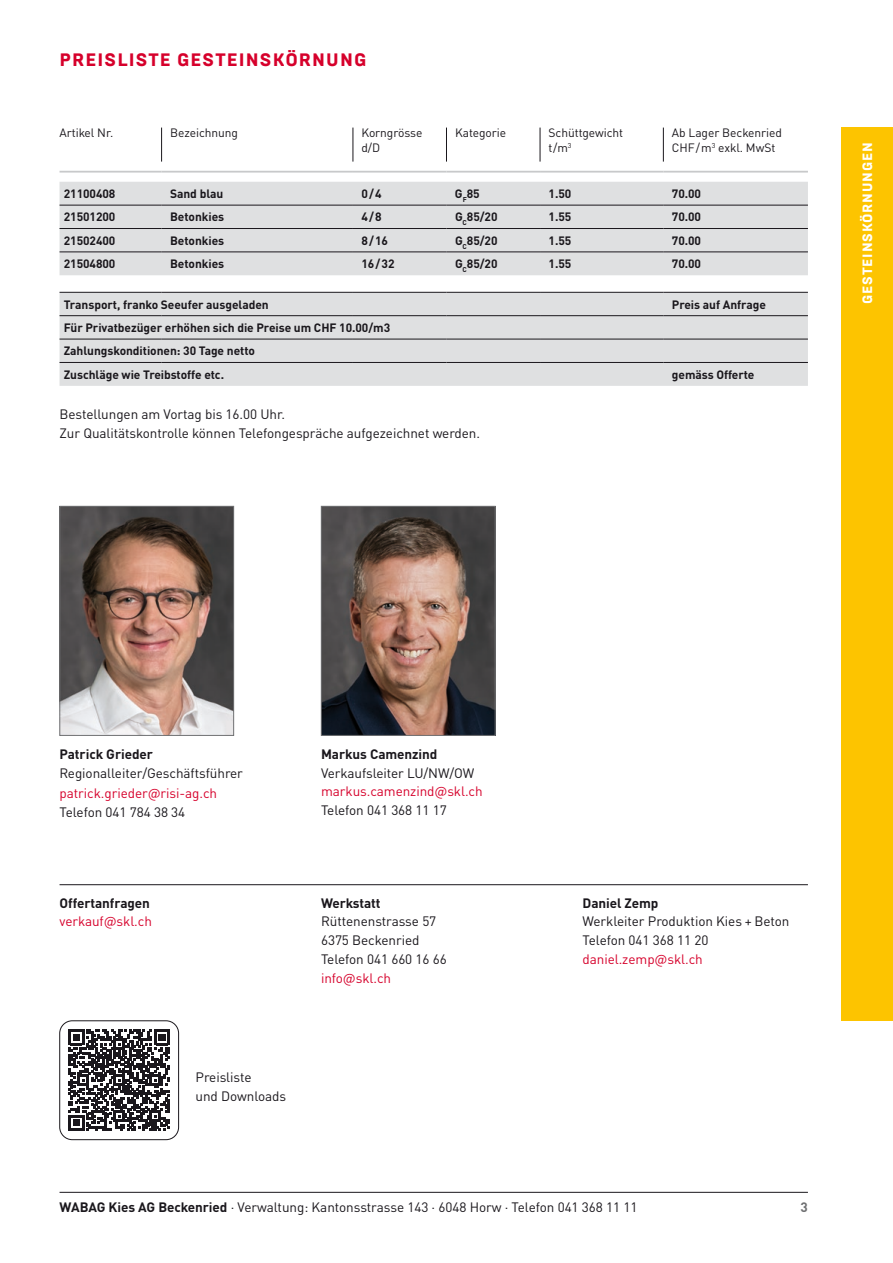
<style>
.page{position:relative;width:893px;height:1263px;background:#fff}
.page>*{position:absolute;margin:0;border:0;box-sizing:border-box;transform-origin:0 0}
.t1{font:800 18px "Brutal Type";letter-spacing:.06em;color:#d6002b}
.t2{font:13.5px/18.8px "DIN Pro";letter-spacing:-.005em;color:#1a171c}
.t3{font:13.5px "DIN Pro";letter-spacing:-.005em;color:#d6002b}
.t4{font:700 13.5px "DIN Pro";letter-spacing:-.005em;color:#1a171c}
.t5{font:800 13.5px "Brutal Type";letter-spacing:.06em;color:#fff}
.t6{font:700 13.5px "DIN Pro";color:#707173}
.t7{font:700 12px/23.4px "DIN Pro";letter-spacing:-.005em;color:#1a171c}
.t8{font:12px/15px "DIN Pro";letter-spacing:-.005em;color:#1a171c}
.s1{font-weight:700}
</style>
<div class="page">
<hr style="left:60px;top:1192px;width:748px;height:1px;background:#1a171c">
<div style="left:842px;top:128px;width:51px;height:892px;background:#fdc400"></div>
<svg style="left:60px;top:182px;width:748px;height:204px;background:#dfe0e1"></svg>
<hr style="left:60px;top:171px;width:102px;height:2px;background:#c8c9ca">
<hr style="left:162px;top:171px;width:191px;height:2px;background:#c8c9ca">
<hr style="left:353px;top:171px;width:93px;height:2px;background:#c8c9ca">
<hr style="left:446px;top:171px;width:94px;height:2px;background:#c8c9ca">
<hr style="left:540px;top:171px;width:123px;height:2px;background:#c8c9ca">
<hr style="left:663px;top:171px;width:145px;height:2px;background:#c8c9ca">
<hr style="left:60px;top:205px;width:102px;height:1px;background:#1a171c">
<hr style="left:162px;top:205px;width:191px;height:1px;background:#1a171c">
<hr style="left:353px;top:205px;width:93px;height:1px;background:#1a171c">
<hr style="left:446px;top:205px;width:94px;height:1px;background:#1a171c">
<hr style="left:540px;top:205px;width:123px;height:1px;background:#1a171c">
<hr style="left:663px;top:205px;width:145px;height:1px;background:#1a171c">
<hr style="left:60px;top:228px;width:102px;height:1px;background:#1a171c">
<hr style="left:162px;top:228px;width:191px;height:1px;background:#1a171c">
<hr style="left:353px;top:228px;width:93px;height:1px;background:#1a171c">
<hr style="left:446px;top:228px;width:94px;height:1px;background:#1a171c">
<hr style="left:540px;top:228px;width:123px;height:1px;background:#1a171c">
<hr style="left:663px;top:228px;width:145px;height:1px;background:#1a171c">
<hr style="left:60px;top:252px;width:102px;height:1px;background:#1a171c">
<hr style="left:162px;top:252px;width:191px;height:1px;background:#1a171c">
<hr style="left:353px;top:252px;width:93px;height:1px;background:#1a171c">
<hr style="left:446px;top:252px;width:94px;height:1px;background:#1a171c">
<hr style="left:540px;top:252px;width:123px;height:1px;background:#1a171c">
<hr style="left:663px;top:252px;width:145px;height:1px;background:#1a171c">
<hr style="left:60px;top:292px;width:102px;height:1px;background:#1a171c">
<hr style="left:162px;top:292px;width:191px;height:1px;background:#1a171c">
<hr style="left:353px;top:292px;width:93px;height:1px;background:#1a171c">
<hr style="left:446px;top:292px;width:94px;height:1px;background:#1a171c">
<hr style="left:540px;top:292px;width:123px;height:1px;background:#1a171c">
<hr style="left:663px;top:292px;width:145px;height:1px;background:#1a171c">
<hr style="left:60px;top:315px;width:102px;height:1px;background:#1a171c">
<hr style="left:162px;top:315px;width:191px;height:1px;background:#1a171c">
<hr style="left:353px;top:315px;width:93px;height:1px;background:#1a171c">
<hr style="left:446px;top:315px;width:94px;height:1px;background:#1a171c">
<hr style="left:540px;top:315px;width:123px;height:1px;background:#1a171c">
<hr style="left:663px;top:315px;width:145px;height:1px;background:#1a171c">
<hr style="left:60px;top:339px;width:102px;height:1px;background:#1a171c">
<hr style="left:162px;top:339px;width:191px;height:1px;background:#1a171c">
<hr style="left:353px;top:339px;width:93px;height:1px;background:#1a171c">
<hr style="left:446px;top:339px;width:94px;height:1px;background:#1a171c">
<hr style="left:540px;top:339px;width:123px;height:1px;background:#1a171c">
<hr style="left:663px;top:339px;width:145px;height:1px;background:#1a171c">
<hr style="left:60px;top:362px;width:102px;height:1px;background:#1a171c">
<hr style="left:162px;top:362px;width:191px;height:1px;background:#1a171c">
<hr style="left:353px;top:362px;width:93px;height:1px;background:#1a171c">
<hr style="left:446px;top:362px;width:94px;height:1px;background:#1a171c">
<hr style="left:540px;top:362px;width:123px;height:1px;background:#1a171c">
<hr style="left:663px;top:362px;width:145px;height:1px;background:#1a171c">
<hr style="left:161px;top:128px;width:1px;height:34px;background:#1a171c">
<hr style="left:353px;top:128px;width:1px;height:34px;background:#1a171c">
<hr style="left:446px;top:128px;width:1px;height:34px;background:#1a171c">
<hr style="left:540px;top:128px;width:1px;height:34px;background:#1a171c">
<hr style="left:663px;top:128px;width:1px;height:34px;background:#1a171c">
<img style="left:62px;top:508px;width:170px;height:226px">
<div style="left:60px;top:506px;width:174px;height:230px;border:1px solid #707173"></div>
<hr style="left:60px;top:884px;width:748px;height:1px;background:#1a171c">
<svg style="left:69px;top:1029px;width:101px;height:102px"></svg>
<div style="left:60px;top:1020px;width:119px;height:120px;border:1px solid #1a171c;border-radius:13px"></div>
<img style="left:323px;top:508px;width:170px;height:226px">
<div style="left:321px;top:506px;width:174px;height:230px;border:1px solid #707173"></div>
<h1 class="t1" style="left:60px;top:48px;width:308px">PREISLISTE GESTEINSKÖRNUNG</h1>
<p class="t8" style="left:60px;top:124px;width:55px">Artikel Nr.</p>
<p class="t8" style="left:170px;top:124px;width:70px">Bezeichnung</p>
<p class="t8" style="left:361px;top:124px;width:63px">Korngrösse d/D</p>
<p class="t8" style="left:455px;top:124px;width:53px">Kategorie</p>
<p class="t8" style="left:549px;top:124px;width:76px">Schüttgewicht t/m<sup>3</sup></p>
<p class="t8" style="left:672px;top:124px;width:112px">Ab Lager Beckenried<br>CHF/m<sup>3</sup> exkl. MwSt</p>
<p class="t7" style="left:64px;top:180px;width:53px">21100408</p>
<p class="t7" style="left:170px;top:180px;width:55px">Sand blau</p>
<p class="t7" style="left:361px;top:180px;width:22px">0/4</p>
<p class="t7" style="left:455px;top:180px;width:26px">G<sub>F</sub>85</p>
<p class="t7" style="left:549px;top:180px;width:24px">1.50</p>
<p class="t7" style="left:672px;top:180px;width:31px">70.00</p>
<p class="t7" style="left:64px;top:204px;width:53px">21501200</p>
<p class="t7" style="left:170px;top:204px;width:56px">Betonkies</p>
<p class="t7" style="left:361px;top:204px;width:22px">4/8</p>
<p class="t7" style="left:455px;top:204px;width:44px">G<sub>C</sub>85/20</p>
<p class="t7" style="left:549px;top:204px;width:24px">1.55</p>
<p class="t7" style="left:672px;top:204px;width:31px">70.00</p>
<p class="t7" style="left:64px;top:227px;width:53px">21502400</p>
<p class="t7" style="left:170px;top:227px;width:56px">Betonkies</p>
<p class="t7" style="left:361px;top:227px;width:28px">8/16</p>
<p class="t7" style="left:455px;top:227px;width:44px">G<sub>C</sub>85/20</p>
<p class="t7" style="left:549px;top:227px;width:24px">1.55</p>
<p class="t7" style="left:672px;top:227px;width:31px">70.00</p>
<p class="t7" style="left:64px;top:251px;width:53px">21504800</p>
<p class="t7" style="left:170px;top:251px;width:56px">Betonkies</p>
<p class="t7" style="left:361px;top:251px;width:35px">16/32</p>
<p class="t7" style="left:455px;top:251px;width:44px">G<sub>C</sub>85/20</p>
<p class="t7" style="left:549px;top:251px;width:24px">1.55</p>
<p class="t7" style="left:672px;top:251px;width:31px">70.00</p>
<p class="t7" style="left:64px;top:291px;width:206px">Transport, franko Seeufer ausgeladen</p>
<p class="t7" style="left:672px;top:291px;width:96px">Preis auf Anfrage</p>
<p class="t7" style="left:64px;top:314px;width:328px">Für Privatbezüger erhöhen sich die Preise um CHF 10.00/m3<br>Zahlungskonditionen: 30 Tage netto<br>Zuschläge wie Treibstoffe etc.</p>
<p class="t7" style="left:672px;top:361px;width:84px">gemäss Offerte</p>
<p class="t2" style="left:60px;top:403px;width:422px;line-height:19.5px">Bestellungen am Vortag bis 16.00 Uhr.<br>Zur Qualitätskontrolle können Telefongespräche aufgezeichnet werden.</p>
<p class="t5" style="left:859px;top:304px;width:163px;rotate:-90deg">GESTEINSKÖRNUNGEN</p>
<p class="t4" style="left:60px;top:743px;width:95px">Patrick Grieder</p>
<p class="t2" style="left:60px;top:763px;width:185px">Regionalleiter/Geschäftsführer</p>
<p class="t3" style="left:60px;top:782px;width:159px">patrick.grieder@risi-ag.ch</p>
<p class="t2" style="left:60px;top:802px;width:127px">Telefon 041 784 38 34</p>
<p class="t4" style="left:60px;top:891px;width:92px">Offertanfragen</p>
<p class="t3" style="left:60px;top:911px;width:94px">verkauf@skl.ch</p>
<p class="t2" style="left:196px;top:1066px;width:92px">Preisliste<br>und Downloads</p>
<p class="t4" style="left:321px;top:743px;width:118px">Markus Camenzind</p>
<p class="t2" style="left:321px;top:762px;width:155px">Verkaufsleiter LU/NW/OW</p>
<p class="t3" style="left:321px;top:781px;width:163px">markus.camenzind@skl.ch</p>
<p class="t2" style="left:321px;top:799px;width:127px">Telefon 041 368 11 17</p>
<p class="t4" style="left:321px;top:891px;width:61px">Werkstatt</p>
<p class="t2" style="left:321px;top:911px;width:127px">Rüttenenstrasse 57<br>6375 Beckenried<br>Telefon 041 660 16 66</p>
<p class="t3" style="left:321px;top:967px;width:72px">info@skl.ch</p>
<p class="t4" style="left:583px;top:891px;width:77px">Daniel Zemp</p>
<p class="t2" style="left:583px;top:911px;width:208px">Werkleiter Produktion Kies + Beton<br>Telefon 041 368 11 20</p>
<p class="t3" style="left:583px;top:948px;width:122px">daniel.zemp@skl.ch</p>
<p class="t2" style="left:60px;top:1196px;width:579px"><span class="s1">WABAG Kies AG Beckenried</span> · Verwaltung: Kantonsstrasse 143 · 6048 Horw · Telefon 041 368 11 11</p>
<p class="t6" style="left:801px;top:1195px;width:9px">3</p>
</div>
